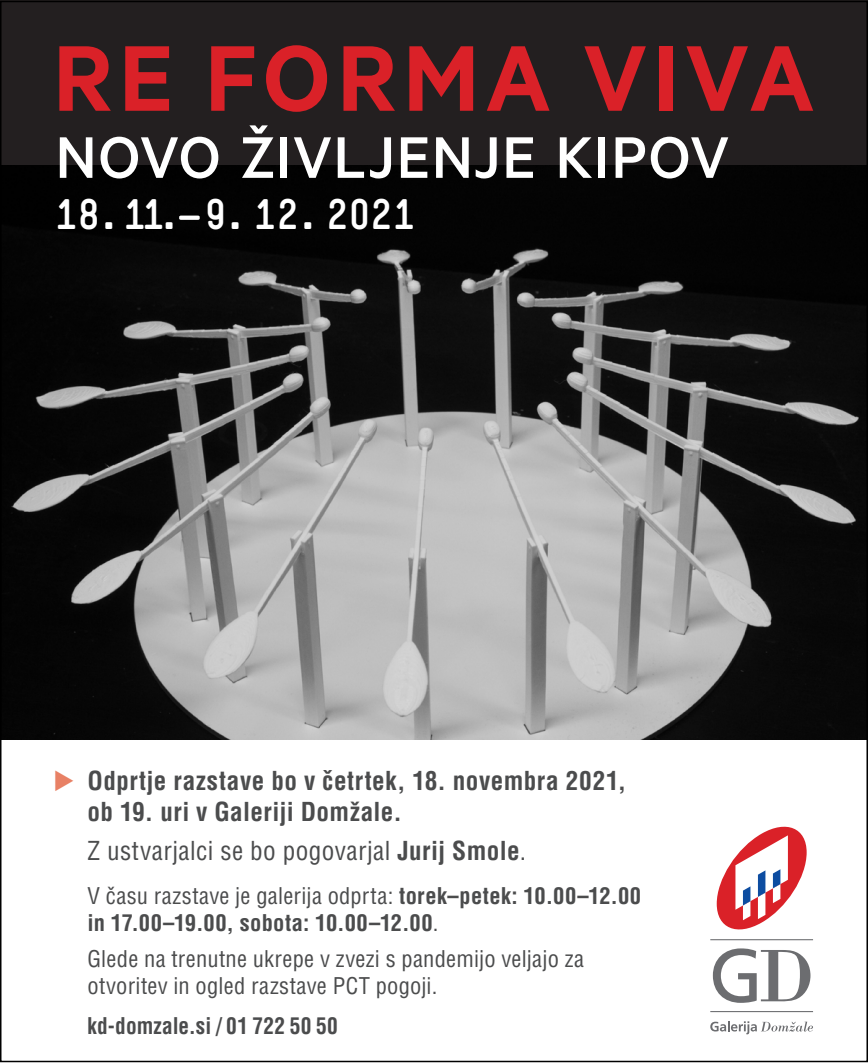
<style>
.page{position:relative;width:868px;height:1063px;background:#fff}
.page>*{position:absolute;margin:0;border:0;box-sizing:border-box;transform-origin:0 0}
.t1{font:600 105px "Metric";letter-spacing:.055em;color:#da2128}
.t2{font:500 66px "Metric";letter-spacing:.015em;color:#fff}
.t3{font:700 42px "HPE Simple";color:#fff}
.t4{font:700 condensed 25.5px/30.6px "Helvetica";letter-spacing:.02em;color:#4b4c4d}
.t5{font:25.5px "Helvetica Condensed";letter-spacing:.02em;color:#4b4c4d}
.t6{font:700 condensed 22.5px/27px "Helvetica";letter-spacing:.01em;color:#4b4c4d}
.t7{font:22.5px/27px "Helvetica Condensed";letter-spacing:.01em;color:#4b4c4d}
.t8{font:700 condensed 22.5px "Helvetica";letter-spacing:.01em;color:#4b4c4d;scale:.95 1}
.s1{font-family:"Helvetica";font-weight:700;font-stretch:condensed}
.s2{font-family:"Helvetica Condensed";font-weight:400;font-stretch:normal}
</style>
<div class="page">
<div style="left:0;top:0;width:867px;height:740px;background:#231f20"></div>
<img style="left:3px;top:165px;width:861px;height:575px">
<svg style="left:716px;top:827px;width:90px;height:103px"></svg>
<hr style="left:710px;top:939px;width:103px;height:1px;background:#6c6d70">
<hr style="left:710px;top:1011px;width:103px;height:1px;background:#6c6d70">
<svg style="left:710px;top:1021px;width:103px;height:13px"></svg>
<svg style="left:712px;top:948px;width:98px;height:55px"></svg>
<p class="t1" style="left:53px;top:16px;width:763px">RE FORMA VIVA</p>
<p class="t2" style="left:55px;top:119px;width:675px">NOVO ŽIVLJENJE KIPOV</p>
<p class="t3" style="left:55px;top:190px;width:361px">18.11.–9. 12. 2021</p>
<p class="t4" style="left:87px;top:766px;width:540px">Odprtje razstave bo v ≠etrtek, 18. novembra 2021, ob 19. uri v Galeriji Domžale.</p>
<p class="t5" style="left:87px;top:835px;width:440px">Z ustvarjalci se bo pogovarjal <span class="s1">Jurij Smole</span>.</p>
<p class="t6" style="left:87px;top:882px;width:555px"><span class="s2">V ≠asu razstave je galerija odprta:</span> torek–petek: 10.00–12.00 in 17.00–19.00, sobota: 10.00–12.00<span class="s2">.</span></p>
<p class="t7" style="left:87px;top:944px;width:498px">Glede na trenutne ukrepe v zvezi s pandemijo veljajo za otvoritev in ogled razstave PCT pogoji.</p>
<p class="t8" style="left:87px;top:1012px;width:265px">kd-domzale.si / 01 722 50 50</p>
</div>
